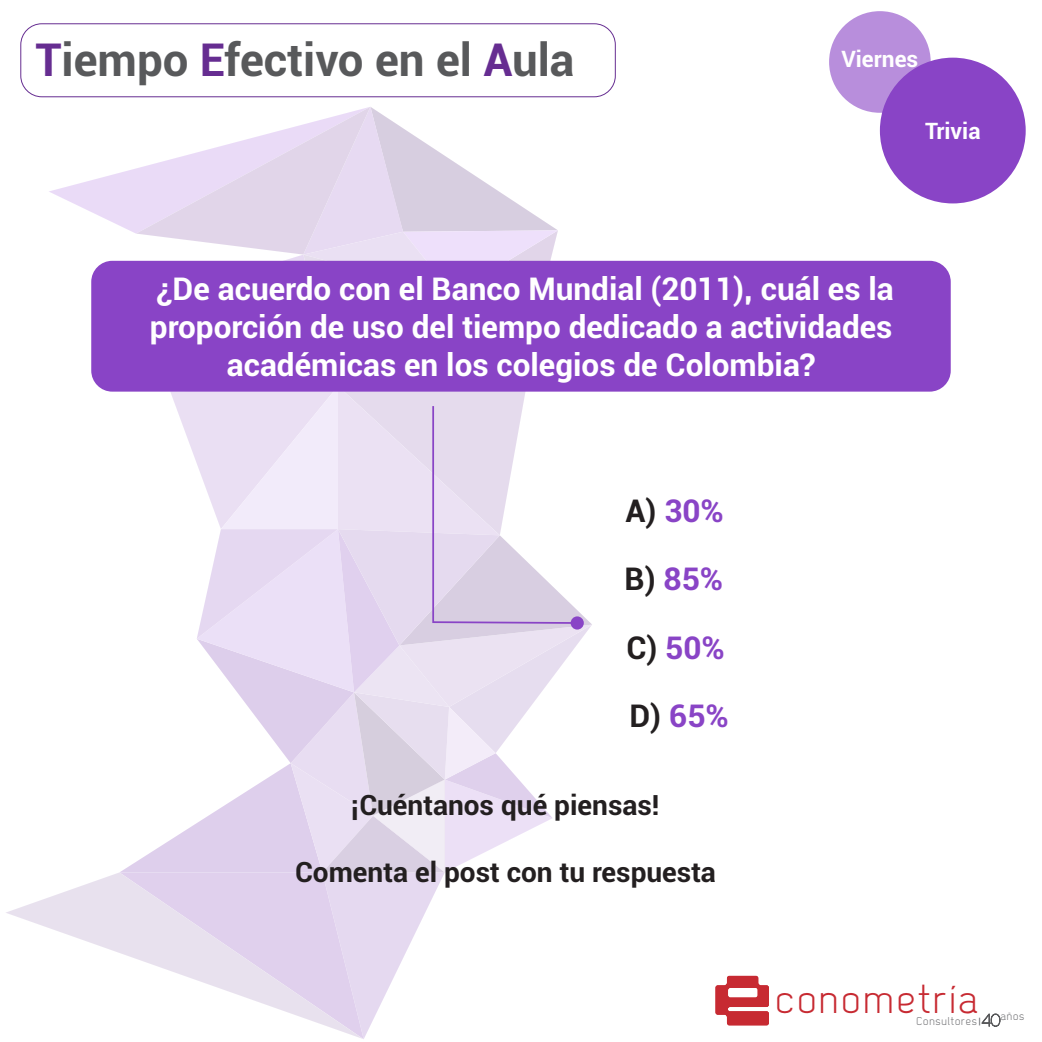
<style>
.page{position:relative;width:1042px;height:1042px;background:#fff}
.page>*{position:absolute;margin:0;border:0;box-sizing:border-box;transform-origin:0 0}
.t1{font:700 45.68px "Roboto";color:#58595b}
.t2{font:40.43px "Dekar";letter-spacing:.075em;color:#c72a32}
.t3{font:700 31.5px/37.8px "Roboto";color:#fff;text-align:center}
.t4{font:700 31.5px/68.2px "Roboto";color:#8944c6}
.t5{font:700 28px "Roboto";color:#231f20}
.t6{font:700 22.75px "Roboto";color:#fff}
.t7{font:11.38px "Dekar";letter-spacing:.075em;color:#6c6c6f}
.s1{color:#662d91}
.s2{color:#231f20}
.s3{font-family:"Code";font-weight:300;font-size:17.5px;color:#58595b}
</style>
<div class="page">
<svg style="left:6px;top:897px;width:43px;height:31px"></svg>
<div style="left:20px;top:23px;width:596px;height:74px;border:1px solid #662d91;border-radius:21px"></div>
<svg style="left:715px;top:976px;width:54px;height:49px"></svg>
<svg style="left:979px;top:1013px;width:22px;height:14px"></svg>
<div style="left:91px;top:261px;width:860px;height:131px;background:#8944c6;border-radius:21px"></div>
<svg style="left:49px;top:107px;width:543px;height:932px"></svg>
<div style="left:570px;top:616px;width:14px;height:13px;background:#8944c6;border-radius:50%"></div>
<div style="left:880px;top:58px;width:145px;height:145px;background:#8944c6;border-radius:50%"></div>
<svg style="left:829px;top:11px;width:101px;height:102px;fill:#b88edc"></svg>
<h1 class="t1" style="left:36px;top:27px;width:540px"><span class="s1">T</span>iempo <span class="s1">E</span>fectivo en el <span class="s1">A</span>ula</h1>
<p class="t6" style="left:841px;top:43px;width:78px">Viernes</p>
<p class="t6" style="left:925px;top:115px;width:57px">Trivia</p>
<p class="t3" style="left:150px;top:269px;width:745px">¿De acuerdo con el Banco Mundial (2011), cuál es la proporción de uso del tiempo dedicado a actividades académicas en los colegios de Colombia?</p>
<p class="t4" style="left:624px;top:476px;width:106px"><span class="s2">A)</span> 30%<br><span class="s2">B)</span> 85%<br><span class="s2">C)</span> 50%<br><span class="s2">D)</span> 65%</p>
<p class="t5" style="left:351px;top:785px;width:309px">¡Cuéntanos qué piensas!</p>
<p class="t5" style="left:295px;top:853px;width:422px">Comenta el post con tu respuesta</p>
<p class="t2" style="left:775px;top:978px;width:204px">conometría</p>
<p class="t7" style="left:916px;top:1015px;width:109px">Consultores <span class="s3">40</span>años</p>
</div>
